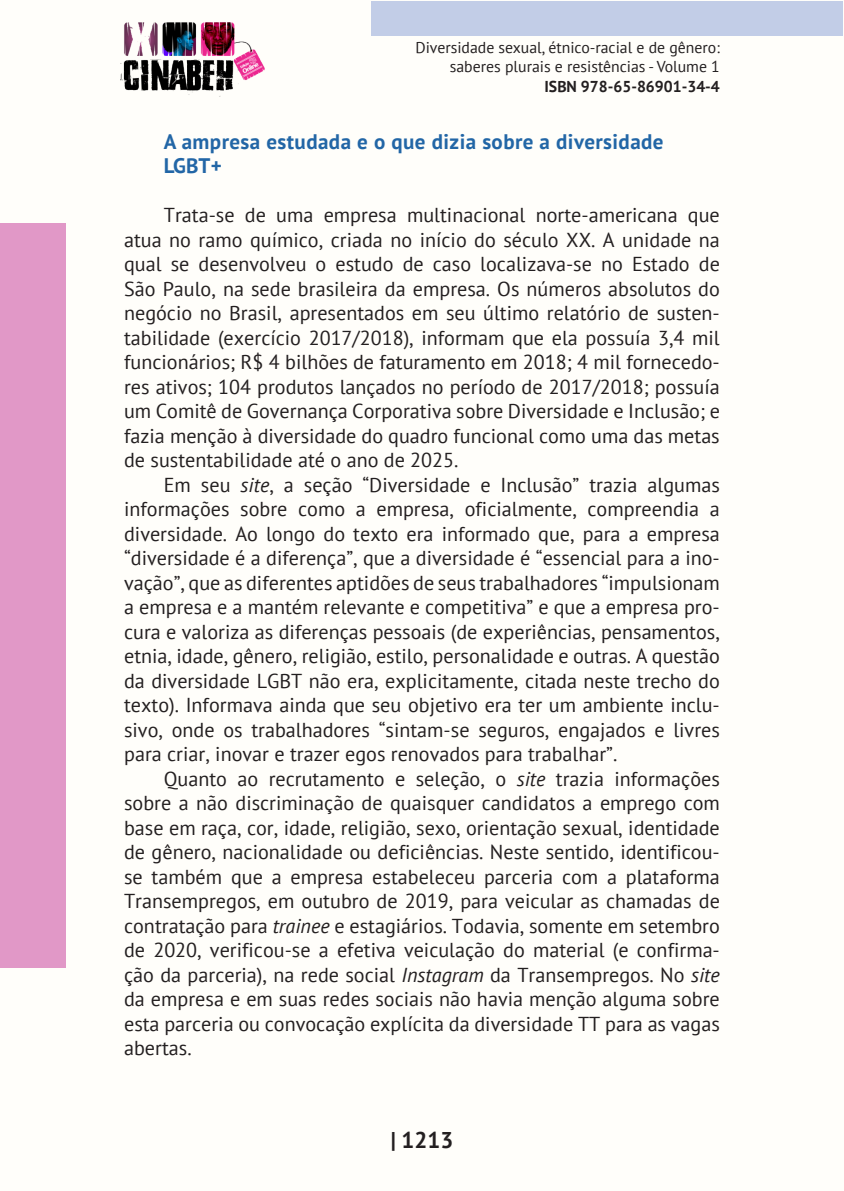
<style>
.page{position:relative;width:844px;height:1191px;background:#fff}
.page>*{position:absolute;margin:0;border:0;box-sizing:border-box;transform-origin:0 0}
.t1{font:700 22.75px "PT Sans";color:#231f20}
.SUBTÍTULO2{font:700 21px/24.5px "PT Sans";letter-spacing:.02em;color:#2266a6}
._8_CORPO{font:20.12px/24.5px "PT Sans";color:#231f20;text-align:justify}
.t2{font:15.75px/18.9px "PT Sans";color:#231f20;text-align:right}
.t3{font:700 15.75px "PT Sans";color:#231f20}
.s1{font-style:italic}
</style>
<div class="page">
<div style="left:0;top:0;width:843px;height:1191px;background:#fffefa"></div>
<div style="left:371px;top:1px;width:471px;height:35px;background:#c2cde7"></div>
<div style="left:0;top:223px;width:65px;height:744px;background:#e198c7"></div>
<img style="left:120px;top:22px;width:144px;height:75px">
<p class="t2" style="left:415px;top:38px;width:306px">Diversidade sexual, étnico-racial e de gênero: saberes plurais e resistências - Volume 1</p>
<p class="t3" style="left:544px;top:76px;width:177px">ISBN 978-65-86901-34-4</p>
<p class="SUBTÍTULO2" style="left:164px;top:129px;width:501px">A ampresa estudada e o que dizia sobre a diversidade<br>LGBT+</p>
<p class="_8_CORPO" style="left:124px;top:202px;width:597px;text-indent:40px">Trata-se de uma empresa multinacional norte-americana que atua no ramo químico, criada no início do século XX. A unidade na qual se desenvolveu o estudo de caso localizava-se no Estado de São Paulo, na sede brasileira da empresa. Os números absolutos do negócio no Brasil, apresentados em seu último relatório de susten&shy;tabilidade (exercício 2017/2018), informam que ela possuía 3,4 mil funcionários; R$ 4 bilhões de faturamento em 2018; 4 mil fornecedo&shy;res ativos; 104 produtos lançados no período de 2017/2018; possuía um Comitê de Governança Corporativa sobre Diversidade e Inclusão; e fazia menção à diversidade do quadro funcional como uma das metas de sustentabilidade até o ano de 2025.</p>
<p class="_8_CORPO" style="left:124px;top:472px;width:597px;text-indent:40px">Em seu <span class="s1">site</span>, a seção “Diversidade e Inclusão” trazia algumas informações sobre como a empresa, oficialmente, compreendia a diversidade. Ao longo do texto era informado que, para a empresa “diversidade é a diferença”, que a diversidade é “essencial para a ino&shy;vação”, que as diferentes aptidões de seus trabalhadores “impulsionam a empresa e a mantém relevante e competitiva” e que a empresa pro&shy;cura e valoriza as diferenças pessoais (de experiências, pensamentos, etnia, idade, gênero, religião, estilo, personalidade e outras. A questão da diversidade LGBT não era, explicitamente, citada neste trecho do texto). Informava ainda que seu objetivo era ter um ambiente inclu&shy;sivo, onde os trabalhadores “sintam-se seguros, engajados e livres para criar, inovar e trazer egos renovados para trabalhar”.</p>
<p class="_8_CORPO" style="left:124px;top:766px;width:597px;text-indent:40px">Quanto ao recrutamento e seleção, o <span class="s1">site</span> trazia informações sobre a não discriminação de quaisquer candidatos a emprego com base em raça, cor, idade, religião, sexo, orientação sexual, identidade de gênero, nacionalidade ou deficiências. Neste sentido, identificou&shy;se também que a empresa estabeleceu parceria com a plataforma Transempregos, em outubro de 2019, para veicular as chamadas de contratação para <span class="s1">trainee</span> e estagiários. Todavia, somente em setembro de 2020, verificou-se a efetiva veiculação do material (e confirma&shy;ção da parceria), na rede social <span class="s1">Instagram</span> da Transempregos. No <span class="s1">site </span>da empresa e em suas redes sociais não havia menção alguma sobre esta parceria ou convocação explícita da diversidade TT para as vagas abertas.</p>
<p class="t1" style="left:390px;top:1125px;width:64px">| 1213</p>
</div>
